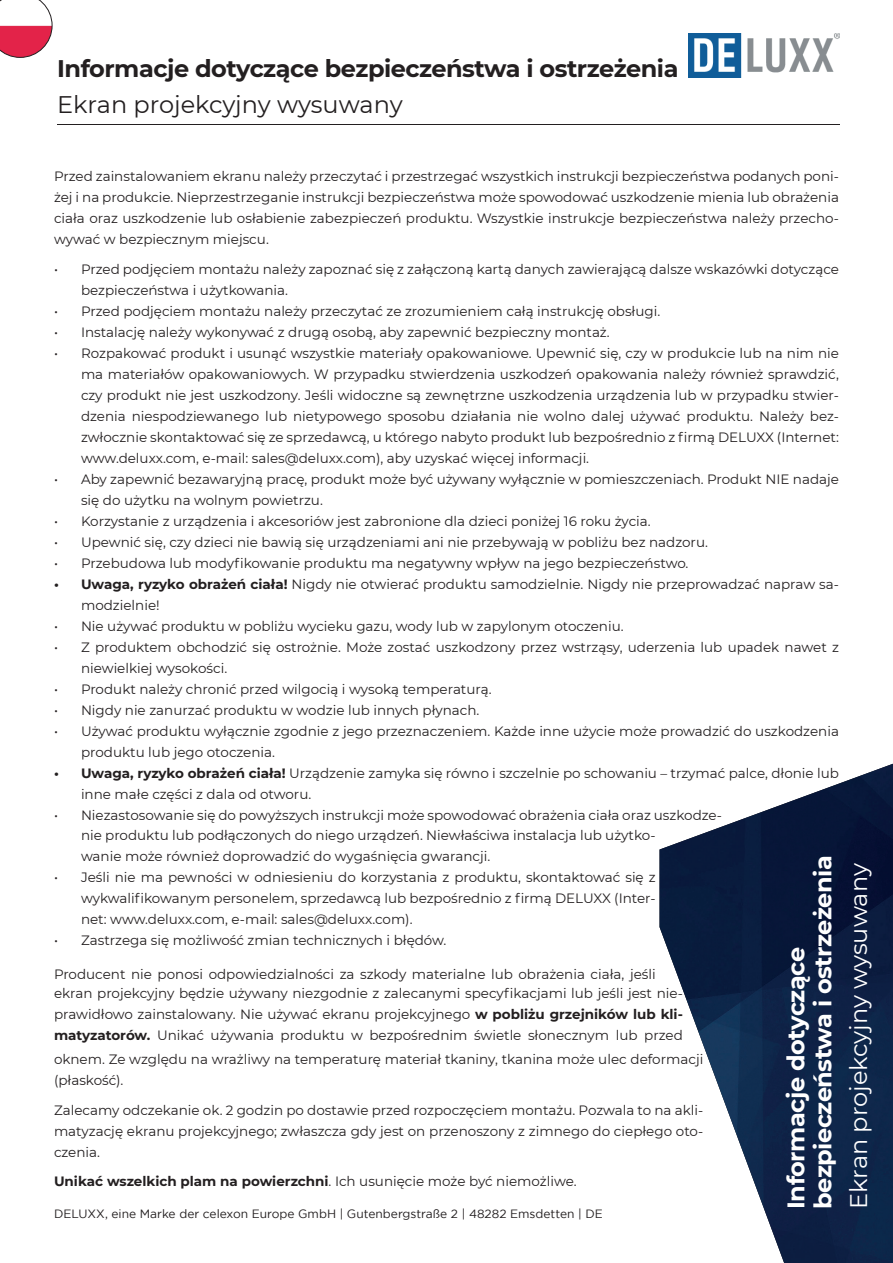
<style>
.page{position:relative;width:893px;height:1263px;background:#fff}
.page>*{position:absolute;margin:0;border:0;box-sizing:border-box;transform-origin:0 0}
.t1{font:700 24px "Montserrat";letter-spacing:-.02em;color:#231f20}
.t2{font:700 24px/27px "Montserrat";letter-spacing:-.02em;color:#fff}
.t3{font:24px "Montserrat";letter-spacing:-.005em;color:#231f20}
.t4{font:24px "Montserrat";letter-spacing:-.005em;color:#fff}
.t5{font:13.5px/21px "Montserrat";color:#231f20}
.t6{font:700 13.5px "Montserrat";color:#231f20}
.t7{font:12px "Gotham";color:#231f20}
.s1{font-weight:700}
.s2{font-weight:400}
</style>
<div class="page">
<img style="left:659px;top:764px;width:234px;height:499px">
<hr style="left:57px;top:124px;width:783px;height:1px;background:#231f20">
<img style="left:689px;top:33px;width:151px;height:44px">
<svg style="left:0;top:0;width:52px;height:58px"></svg>
<h1 class="t1" style="left:57px;top:51px;width:623px">Informacje dotyczące bezpieczeństwa i ostrzeżenia</h1>
<h1 class="t3" style="left:57px;top:88px;width:347px">Ekran projekcyjny wysuwany</h1>
<p class="t5" style="left:54px;top:165px;width:786px;text-align:justify">Przed zainstalowaniem ekranu należy przeczytać i przestrzegać wszystkich instrukcji bezpieczeństwa podanych poni&shy;żej i na produkcie. Nieprzestrzeganie instrukcji bezpieczeństwa może spowodować uszkodzenie mienia lub obrażenia ciała oraz uszkodzenie lub osłabienie zabezpieczeń produktu. Wszystkie instrukcje bezpieczeństwa należy przecho&shy;wywać w bezpiecznym miejscu.</p>
<p class="t5" style="left:81px;top:258px;width:759px;text-indent:-27px">• Przed podjęciem montażu należy zapoznać się z załączoną kartą danych zawierającą dalsze wskazówki dotyczące bezpieczeństwa i użytkowania.</p>
<p class="t5" style="left:54px;top:300px;width:608px">• Przed podjęciem montażu należy przeczytać ze zrozumieniem całą instrukcję obsługi.</p>
<p class="t5" style="left:54px;top:321px;width:557px">• Instalację należy wykonywać z drugą osobą, aby zapewnić bezpieczny montaż.</p>
<p class="t5" style="left:81px;top:342px;width:759px;text-align:justify;text-indent:-27px">• Rozpakować produkt i usunąć wszystkie materiały opakowaniowe. Upewnić się, czy w produkcie lub na nim nie ma materiałów opakowaniowych. W przypadku stwierdzenia uszkodzeń opakowania należy również sprawdzić, czy produkt nie jest uszkodzony. Jeśli widoczne są zewnętrzne uszkodzenia urządzenia lub w przypadku stwier&shy;dzenia niespodziewanego lub nietypowego sposobu działania nie wolno dalej używać produktu. Należy bez&shy;zwłocznie skontaktować się ze sprzedawcą, u którego nabyto produkt lub bezpośrednio z firmą DELUXX (Internet: www.deluxx.com, e-mail: sales@deluxx.com), aby uzyskać więcej informacji.</p>
<p class="t5" style="left:81px;top:468px;width:759px;text-indent:-27px">• Aby zapewnić bezawaryjną pracę, produkt może być używany wyłącznie w pomieszczeniach. Produkt NIE nadaje się do użytku na wolnym powietrzu.</p>
<p class="t5" style="left:54px;top:510px;width:598px">• Korzystanie z urządzenia i akcesoriów jest zabronione dla dzieci poniżej 16 roku życia.</p>
<p class="t5" style="left:54px;top:531px;width:655px">• Upewnić się, czy dzieci nie bawią się urządzeniami ani nie przebywają w pobliżu bez nadzoru.</p>
<p class="t5" style="left:54px;top:552px;width:636px">• Przebudowa lub modyfikowanie produktu ma negatywny wpływ na jego bezpieczeństwo.</p>
<p class="t5" style="left:81px;top:573px;width:759px;text-indent:-27px"><span class="s1">• Uwaga, ryzyko obrażeń ciała!</span> Nigdy nie otwierać produktu samodzielnie. Nigdy nie przeprowadzać napraw sa&shy;modzielnie!</p>
<p class="t5" style="left:54px;top:615px;width:571px">• Nie używać produktu w pobliżu wycieku gazu, wody lub w zapylonym otoczeniu.</p>
<p class="t5" style="left:81px;top:636px;width:759px;text-indent:-27px">• Z produktem obchodzić się ostrożnie. Może zostać uszkodzony przez wstrząsy, uderzenia lub upadek nawet z niewielkiej wysokości.</p>
<p class="t5" style="left:54px;top:678px;width:439px">• Produkt należy chronić przed wilgocią i wysoką temperaturą.</p>
<p class="t5" style="left:54px;top:699px;width:427px">• Nigdy nie zanurzać produktu w wodzie lub innych płynach.</p>
<p class="t5" style="left:81px;top:720px;width:759px;text-indent:-27px">• Używać produktu wyłącznie zgodnie z jego przeznaczeniem. Każde inne użycie może prowadzić do uszkodzenia produktu lub jego otoczenia.</p>
<p class="t5" style="left:81px;top:762px;width:759px;text-indent:-27px"><span class="s1">• Uwaga, ryzyko obrażeń ciała!</span> Urządzenie zamyka się równo i szczelnie po schowaniu – trzymać palce, dłonie lub inne małe części z dala od otworu.</p>
<p class="t5" style="left:81px;top:804px;width:642px;line-height:20.4px;text-indent:-27px">• Niezastosowanie się do powyższych instrukcji może spowodować obrażenia ciała oraz uszkodze&shy;nie produktu lub podłączonych do niego urządzeń. Niewłaściwa instalacja lub użytko-<br>wanie może również doprowadzić do wygaśnięcia gwarancji.</p>
<p class="t5" style="left:81px;top:866px;width:576px;text-align:justify;text-indent:-27px">• Jeśli nie ma pewności w odniesieniu do korzystania z produktu, skontaktować się z wykwalifikowanym personelem, sprzedawcą lub bezpośrednio z firmą DELUXX (Inter&shy;net: www.deluxx.com, e-mail: sales@deluxx.com).</p>
<p class="t5" style="left:54px;top:929px;width:394px">• Zastrzega się możliwość zmian technicznych i błędów.</p>
<p class="t5" style="left:54px;top:965px;width:630px;line-height:18.5px">Producent nie ponosi odpowiedzialności za szkody materialne lub obrażenia ciała, jeśli ekran projekcyjny będzie używany niezgodnie z zalecanymi specyfikacjami lub jeśli jest nie-</p>
<p class="t5" style="left:54px;top:1003px;width:630px">prawidłowo zainstalowany. Nie używać ekranu projekcyjnego <span class="s1">w pobliżu grzejników lub kli&shy;matyzatorów.</span> Unikać używania produktu w bezpośrednim świetle słonecznym lub przed</p>
<p class="t5" style="left:54px;top:1048px;width:651px">oknem. Ze względu na wrażliwy na temperaturę materiał tkaniny, tkanina może ulec deformacji (płaskość).</p>
<p class="t5" style="left:54px;top:1099px;width:651px;text-align:justify">Zalecamy odczekanie ok. 2 godzin po dostawie przed rozpoczęciem montażu. Pozwala to na akli&shy;matyzację ekranu projekcyjnego; zwłaszcza gdy jest on przenoszony z zimnego do ciepłego oto&shy;czenia.</p>
<p class="t6" style="left:54px;top:1172px;width:524px">Unikać wszelkich plam na powierzchni<span class="s2">. Ich usunięcie może być niemożliwe.</span></p>
<h1 class="t2" style="left:781px;top:1209px;width:355px;rotate:-90deg">Informacje dotyczące bezpieczeństwa i ostrzeżenia</h1>
<h1 class="t4" style="left:842px;top:1209px;width:348px;rotate:-90deg">Ekran projekcyjny wysuwany</h1>
<p class="t7" style="left:54px;top:1207px;width:550px">DELUXX, eine Marke der celexon Europe GmbH | Gutenbergstraße 2 | 48282 Emsdetten | DE</p>
</div>
